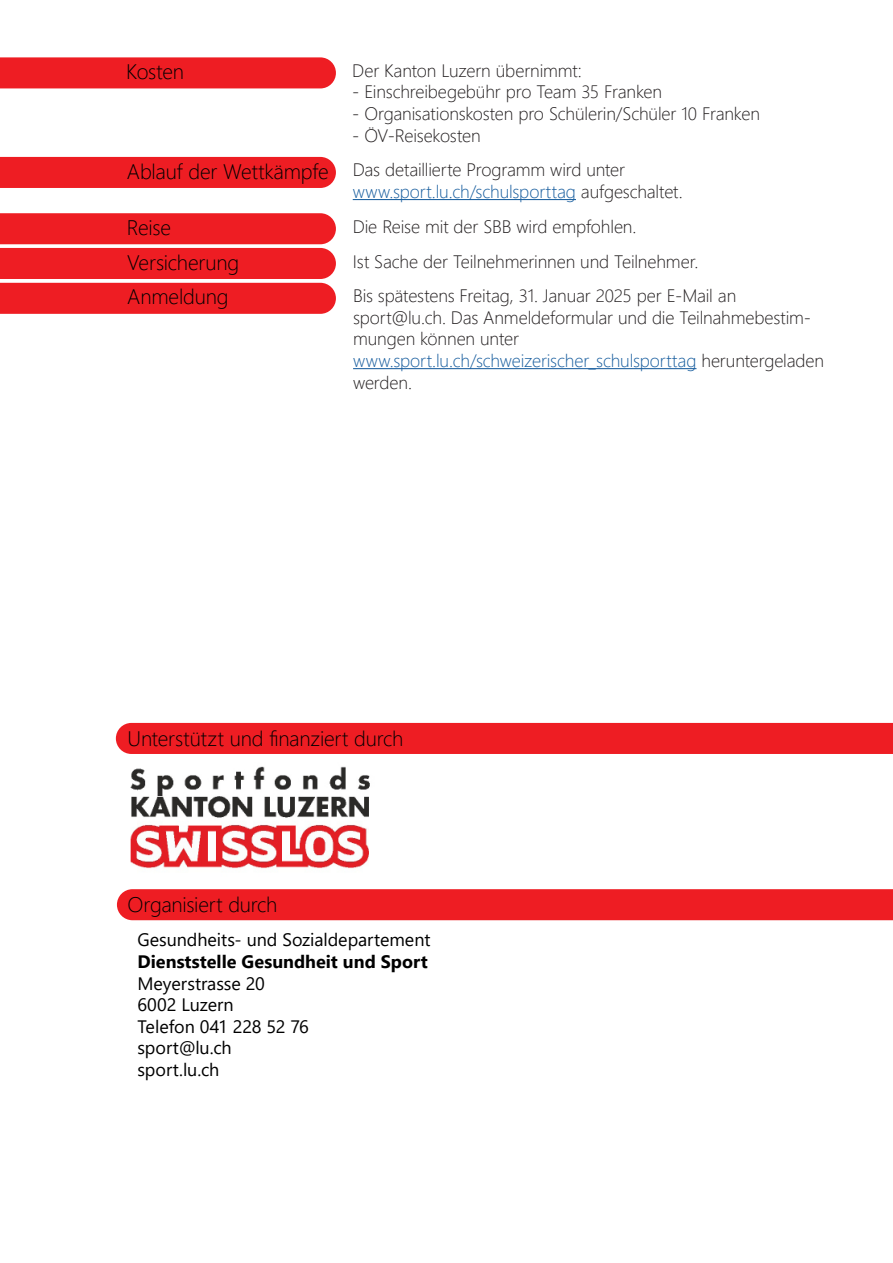
<style>
.page{position:relative;width:893px;height:1263px;background:#fff}
.page>*{position:absolute;margin:0;border:0;box-sizing:border-box;transform-origin:0 0}
.t1{font:300 21px "Segoe UI";letter-spacing:-.01em;color:#000}
.t2{font:300 18px/21.6px "Segoe UI";letter-spacing:-.01em;color:#231f20}
.t3{font:300 18px/21.6px "Segoe UI";letter-spacing:-.005em;color:#175d9e}
.t4{font:18px "Segoe UI";letter-spacing:-.005em;color:#000}
.t5{font:700 18px "Segoe UI";color:#000}
.s1{color:#231f20}
</style>
<div class="page">
<hr style="left:353px;top:368px;width:343px;height:1px;background:#175d9e">
<svg style="left:0;top:213px;width:336px;height:101px;background:#ef2f34"></svg>
<div style="left:0;top:157px;width:336px;height:31px;background:#ee1d23"></div>
<hr style="left:353px;top:199px;width:223px;height:1px;background:#175d9e">
<div style="left:0;top:57px;width:336px;height:31px;background:#ee1d23"></div>
<img style="left:130px;top:766px;width:240px;height:103px">
<div style="left:117px;top:889px;width:776px;height:31px;background:#ee1d23"></div>
<div style="left:116px;top:723px;width:777px;height:31px;background:#ee1d23"></div>
<p class="t1" style="left:126px;top:52px;width:59px">Kosten</p>
<p class="t2" style="left:352px;top:58px;width:231px">Der Kanton Luzern übernimmt:</p>
<p class="t2" style="left:352px;top:80px;width:311px">- Einschreibegebühr pro Team 35 Franken</p>
<p class="t2" style="left:352px;top:101px;width:409px">- Organisationskosten pro Schülerin/Schüler 10 Franken</p>
<p class="t2" style="left:352px;top:123px;width:130px">- ÖV-Reisekosten</p>
<p class="t1" style="left:127px;top:151px;width:203px">Ablauf der Wettkämpfe</p>
<p class="t2" style="left:353px;top:157px;width:274px">Das detaillierte Programm wird unter</p>
<p class="t3" style="left:353px;top:179px;width:331px">www.sport.lu.ch/schulsporttag <span class="s1">aufgeschaltet.</span></p>
<p class="t1" style="left:127px;top:208px;width:46px">Reise</p>
<p class="t2" style="left:353px;top:214px;width:285px">Die Reise mit der SBB wird empfohlen.</p>
<p class="t1" style="left:127px;top:242px;width:114px">Versicherung</p>
<p class="t2" style="left:353px;top:249px;width:347px">Ist Sache der Teilnehmerinnen und Teilnehmer.</p>
<p class="t1" style="left:127px;top:277px;width:103px">Anmeldung</p>
<p class="t2" style="left:353px;top:283px;width:385px">Bis spätestens Freitag, 31. Januar 2025 per E-Mail an</p>
<p class="t2" style="left:353px;top:305px;width:460px">sport@lu.ch. Das Anmeldeformular und die Teilnahmebestim&shy;mungen können unter</p>
<p class="t3" style="left:353px;top:348px;width:472px">www.sport.lu.ch/schweizerischer_schulsporttag <span class="s1">heruntergeladen werden.</span></p>
<p class="t1" style="left:128px;top:719px;width:277px">Unterstützt und finanziert durch</p>
<p class="t1" style="left:128px;top:885px;width:151px">Organisiert durch</p>
<p class="t4" style="left:137px;top:923px;width:294px">Gesundheits- und Sozialdepartement</p>
<p class="t5" style="left:137px;top:945px;width:292px">Dienststelle Gesundheit und Sport</p>
<p class="t4" style="left:137px;top:966px;width:129px">Meyerstrasse 20</p>
<p class="t4" style="left:137px;top:988px;width:98px">6002 Luzern</p>
<p class="t4" style="left:137px;top:1009px;width:173px">Telefon 041 228 52 76</p>
<p class="t4" style="left:137px;top:1031px;width:96px">sport@lu.ch</p>
<p class="t4" style="left:137px;top:1053px;width:83px">sport.lu.ch</p>
</div>
